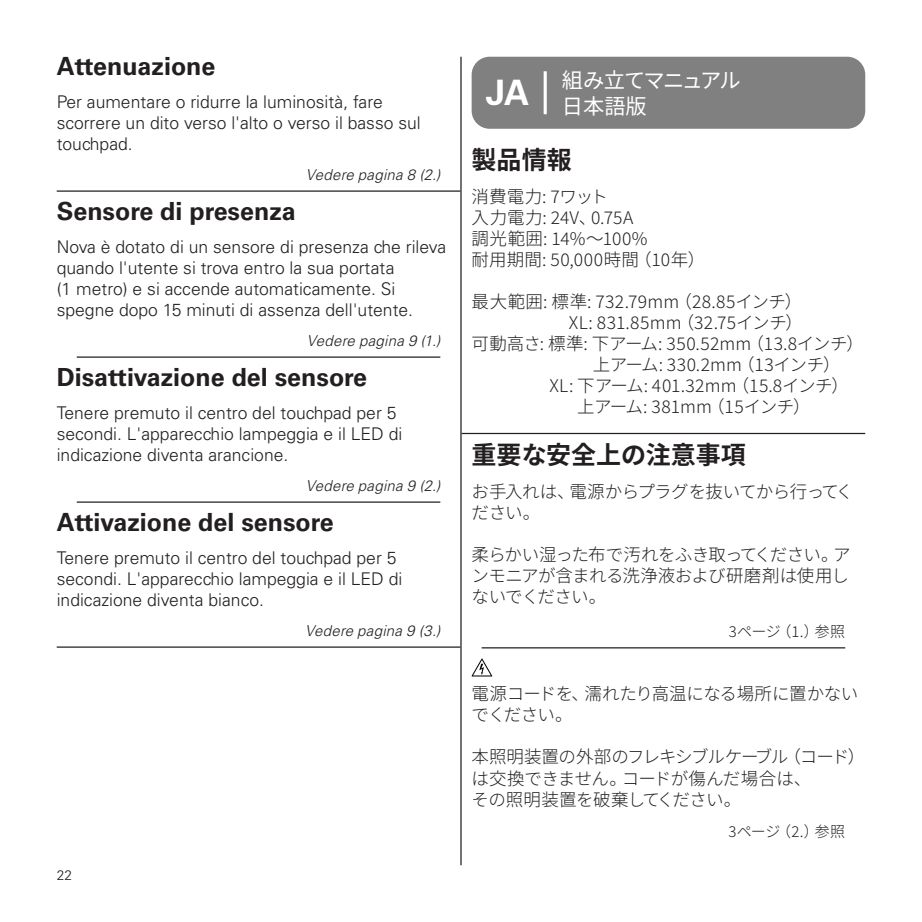
<style>
.page{position:relative;width:922px;height:922px;background:#fff}
.page>*{position:absolute;margin:0;border:0;box-sizing:border-box;transform-origin:0 0}
.t1{font:700 35px "Univers LT Std";color:#fff}
.t2{font:700 25px "Univers LT Std";color:#231f20}
.t3{font:700 25px "Noto Sans CJ Kjp";color:#231f20}
.t4{font:21.25px/25.5px "Noto Sans CJ Kjp";letter-spacing:-.04em;color:#fff}
.t5{font:300 17.5px/21px "Univers LT Std";color:#231f20}
.t6{font:300 17.5px/21px "Noto Sans CJ Kjp";letter-spacing:-.015em;color:#231f20}
.t7{font:300 17.5px/21px "Noto Sans CJ Kjp";letter-spacing:.01em;color:#231f20}
.t8{font:300 17.5px/21px "Noto Sans CJ Kjp";letter-spacing:-.035em;color:#231f20}
.t9{font:300 17.5px "Noto Sans CJ Kjp";letter-spacing:.02em;color:#231f20}
.t10{font:300 17.5px "Noto Sans CJ Kjp";letter-spacing:.025em;color:#231f20}
.t11{font:italic 300 15px "Univers LT Std";letter-spacing:.02em;color:#231f20}
.t12{font:300 15px "Noto Sans CJ Kjp";letter-spacing:-.005em;color:#231f20}
.t13{font:300 13.75px "Univers LT Std";color:#231f20}
</style>
<div class="page">
<hr style="left:460px;top:57px;width:1px;height:808px;background:#231f20">
<hr style="left:57px;top:646px;width:403px;height:1px;background:#231f20">
<hr style="left:57px;top:190px;width:403px;height:2px;background:#231f20">
<hr style="left:77px;top:356px;width:363px;height:1px;background:#231f20">
<hr style="left:77px;top:501px;width:363px;height:1px;background:#231f20">
<svg style="left:471px;top:658px;width:21px;height:18px"></svg>
<hr style="left:461px;top:433px;width:404px;height:1px;background:#231f20">
<hr style="left:481px;top:647px;width:364px;height:1px;background:#231f20">
<div style="left:471px;top:57px;width:394px;height:72px;background:#808080;border-radius:18px"></div>
<hr style="left:543px;top:71px;width:3px;height:43px;background:#fff">
<p class="t2" style="left:57px;top:51px;width:160px">Attenuazione</p>
<p class="t5" style="left:57px;top:91px;width:365px">Per aumentare o ridurre la luminosità, fare scorrere un dito verso l'alto o verso il basso sul touchpad.</p>
<p class="t11" style="left:306px;top:166px;width:136px">Vedere pagina 8 (2.)</p>
<p class="t2" style="left:57px;top:196px;width:240px">Sensore di presenza</p>
<p class="t5" style="left:57px;top:236px;width:391px">Nova è dotato di un sensore di presenza che rileva quando l'utente si trova entro la sua portata<br>(1 metro) e si accende automaticamente. Si spegne dopo 15 minuti di assenza dell'utente.</p>
<p class="t11" style="left:307px;top:332px;width:135px">Vedere pagina 9 (1.)</p>
<p class="t2" style="left:57px;top:362px;width:312px">Disattivazione del sensore</p>
<p class="t5" style="left:57px;top:402px;width:347px">Tenere premuto il centro del touchpad per 5 secondi. L'apparecchio lampeggia e il LED di indicazione diventa arancione.</p>
<p class="t11" style="left:306px;top:477px;width:136px">Vedere pagina 9 (2.)</p>
<p class="t2" style="left:57px;top:507px;width:278px">Attivazione del sensore</p>
<p class="t5" style="left:57px;top:546px;width:347px">Tenere premuto il centro del touchpad per 5 secondi. L'apparecchio lampeggia e il LED di indicazione diventa bianco.</p>
<p class="t13" style="left:57px;top:866px;width:17px">22</p>
<p class="t11" style="left:305px;top:622px;width:137px">Vedere pagina 9 (3.)</p>
<p class="t1" style="left:486px;top:73px;width:45px">JA</p>
<p class="t4" style="left:561px;top:68px;width:180px">組み立てマニュアル日本語版</p>
<p class="t3" style="left:471px;top:145px;width:101px">製品情報</p>
<p class="t7" style="left:471px;top:186px;width:177px">消費電力: 7ワット<br>入力電力: 24V、0.75A調光範囲: 14%～100%</p>
<p class="t10" style="left:471px;top:249px;width:235px">耐用期間: 50,000時間（10年）</p>
<p class="t9" style="left:471px;top:291px;width:332px">最大範囲: 標準: 732.79mm（28.85インチ）</p>
<p class="t7" style="left:568px;top:312px;width:236px">XL: 831.85mm（32.75インチ）</p>
<p class="t6" style="left:471px;top:333px;width:393px">可動高さ: 標準: 下アーム: 350.52mm（13.8インチ）</p>
<p class="t6" style="left:592px;top:354px;width:249px">上アーム: 330.2mm（13インチ）</p>
<p class="t6" style="left:549px;top:375px;width:301px">XL: 下アーム: 401.32mm（15.8インチ）</p>
<p class="t6" style="left:577px;top:396px;width:235px">上アーム: 381mm（15インチ）</p>
<p class="t3" style="left:471px;top:440px;width:276px">重要な安全上の注意事項</p>
<p class="t8" style="left:471px;top:481px;width:383px">お手入れは、電源からプラグを抜いてから行ってください。</p>
<p class="t6" style="left:471px;top:544px;width:380px;text-align:justify">柔らかい湿った布で汚れをふき取ってください。アンモニアが含まれる洗浄液および研磨剤は使用しないでください。</p>
<p class="t12" style="left:728px;top:623px;width:118px">3ページ（1.）参照</p>
<p class="t6" style="left:471px;top:683px;width:388px">電源コードを、濡れたり高温になる場所に置かないでください。</p>
<p class="t6" style="left:471px;top:746px;width:395px">本照明装置の外部のフレキシブルケーブル（コード）は交換できません。コードが傷んだ場合は、</p>
<p class="t6" style="left:471px;top:788px;width:271px">その照明装置を破棄してください。</p>
<p class="t12" style="left:728px;top:823px;width:118px">3ページ（2.）参照</p>
</div>
